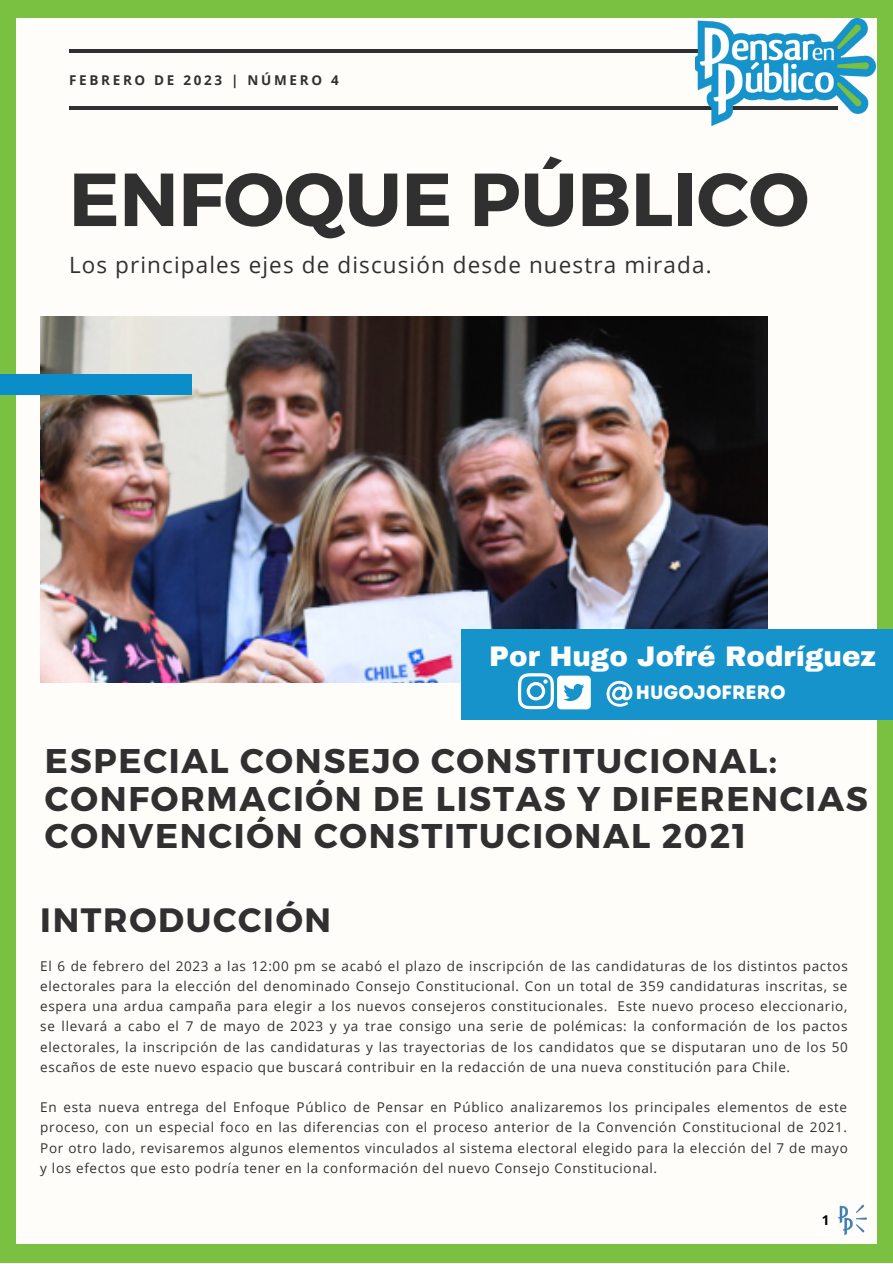
<style>
.page{position:relative;width:893px;height:1264px;background:#fff}
.page>*{position:absolute;margin:0;border:0;box-sizing:border-box;transform-origin:0 0}
.t1{font:700 75px "Montserrat";color:#303030}
.t2{font:700 34.2px/37.7px "Montserrat";letter-spacing:.05em;color:#303030}
.t3{font:700 33.75px "Montserrat";letter-spacing:.05em;color:#303030}
.t4{font:900 27.75px "Archivo";color:#fff}
.t5{font:22.5px "Open Sans";letter-spacing:.05em;color:#303030}
.t6{font:19.35px "Intro Rust Base";color:#fff}
.t7{font:13.5px/20.2px "Open Sans";letter-spacing:.05em;color:#303030;text-align:justify}
.t8{font:700 13.5px "Open Sans";letter-spacing:.2em;color:#303030}
.t9{font:700 13.5px "Open Sans";color:#000}
.t10{font:700 10.65px "Open Sans";color:#fff}
</style>
<div class="page">
<div style="left:0;top:0;width:892px;height:1262px;background:#7ac142"></div>
<div style="left:17px;top:18px;width:859px;height:1226px;background:#fffdfa"></div>
<hr style="left:69px;top:106px;width:768px;height:4px;background:#303030">
<hr style="left:69px;top:50px;width:768px;height:3px;background:#303030">
<img style="left:695px;top:18px;width:180px;height:107px">
<img style="left:838px;top:1204px;width:29px;height:32px">
<img style="left:40px;top:317px;width:728px;height:365px">
<div style="left:0;top:374px;width:191px;height:20px;background:#0b8dc9"></div>
<div style="left:461px;top:630px;width:431px;height:89px;background:#1793cb"></div>
<svg style="left:518px;top:673px;width:72px;height:36px"></svg>
<svg style="left:606px;top:681px;width:26px;height:25px"></svg>
<p class="t8" style="left:69px;top:70px;width:271px">FEBRERO DE 2023 | NÚMERO 4</p>
<h1 class="t1" style="left:69px;top:150px;width:741px">ENFOQUE PÚBLICO</h1>
<h3 class="t5" style="left:69px;top:249px;width:644px">Los principales ejes de discusión desde nuestra mirada.</h3>
<h3 class="t4" style="left:489px;top:642px;width:388px">Por Hugo Jofré Rodríguez</h3>
<h3 class="t6" style="left:636px;top:680px;width:151px">HUGOJOFRERO</h3>
<p class="t10" style="left:632px;top:693px;width:79px">Administrador</p>
<p class="t10" style="left:725px;top:693px;width:41px">Público</p>
<h2 class="t2" style="left:45px;top:740px;width:824px">ESPECIAL CONSEJO CONSTITUCIONAL:<br>CONFORMACIÓN DE LISTAS Y DIFERENCIAS<br>CONVENCIÓN CONSTITUCIONAL 2021</h2>
<h3 class="t3" style="left:40px;top:897px;width:292px">INTRODUCCIÓN</h3>
<p class="t7" style="left:40px;top:955px;width:809px">El 6 de febrero del 2023 a las 12:00 pm se acabó el plazo de inscripción de las candidaturas de los distintos pactos electorales para la elección del denominado Consejo Constitucional. Con un total de 359 candidaturas inscritas, se espera una ardua campaña para elegir a los nuevos consejeros constitucionales. Este nuevo proceso eleccionario, se llevará a cabo el 7 de mayo de 2023 y ya trae consigo una serie de polémicas: la conformación de los pactos electorales, la inscripción de las candidaturas y las trayectorias de los candidatos que se disputaran uno de los 50 escaños de este nuevo espacio que buscará contribuir en la redacción de una nueva constitución para Chile.</p>
<p class="t7" style="left:40px;top:1096px;width:809px">En esta nueva entrega del Enfoque Público de Pensar en Público analizaremos los principales elementos de este proceso, con un especial foco en las diferencias con el proceso anterior de la Convención Constitucional de 2021.<br>Por otro lado, revisaremos algunos elementos vinculados al sistema electoral elegido para la elección del 7 de mayo y los efectos que esto podría tener en la conformación del nuevo Consejo Constitucional.</p>
<p class="t9" style="left:821px;top:1210px;width:9px">1</p>
</div>
